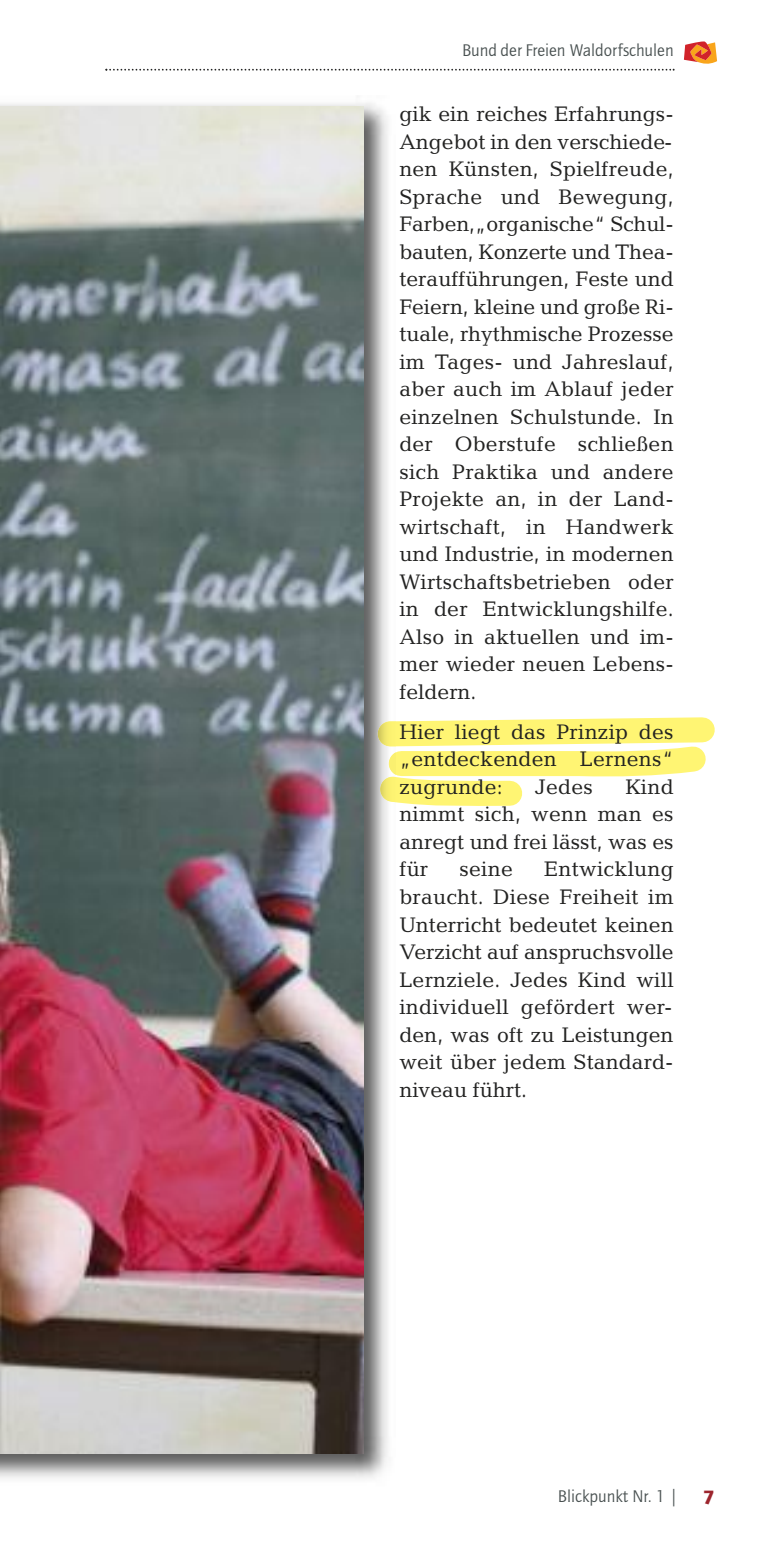
<style>
.page{position:relative;width:780px;height:1560px;background:#fff}
.page>*{position:absolute;margin:0;border:0;box-sizing:border-box;transform-origin:0 0}
.t1{font:21.25px/27.5px "Candida";letter-spacing:.01em;color:#222221;text-align:justify}
.t2{font:900 20px "Quay Sans";color:#9c252d}
.t3{font:17.5px "Quay Sans";color:#495151}
</style>
<div class="page">
<svg style="left:396px;top:717px;width:319px;height:89px"></svg>
<svg style="left:683px;top:41px;width:34px;height:23px"></svg>
<svg style="left:105px;top:69px;width:569px;height:2px"></svg>
<img style="left:0;top:103px;width:396px;height:1376px">
<img style="left:378px;top:721px;width:12px;height:25px">
<img style="left:389px;top:752px;width:7px;height:22px">
<img style="left:380px;top:776px;width:14px;height:25px">
<img style="left:0;top:106px;width:364px;height:1347px">
<p class="t3" style="left:462px;top:39px;width:213px">Bund der Freien Waldorfschulen</p>
<p class="t1" style="left:399px;top:102px;width:276px">gik ein reiches Erfahrungs-Angebot in den verschiede&shy;nen Künsten, Spielfreude, Sprache und Bewegung, Farben,„organische“ Schul&shy;bauten, Konzerte und Thea&shy;teraufführungen, Feste und Feiern, kleine und große Ri&shy;tuale, rhythmische Prozesse im Tages- und Jahreslauf, aber auch im Ablauf jeder einzelnen Schulstunde. In der Oberstufe schließen sich Praktika und andere Projekte an, in der Land&shy;wirtschaft, in Handwerk und Industrie, in modernen Wirtschaftsbetrieben oder in der Entwicklungshilfe.<br>Also in aktuellen und im&shy;mer wieder neuen Lebens&shy;feldern.</p>
<p class="t1" style="left:399px;top:720px;width:276px">Hier liegt das Prinzip des „entdeckenden Lernens“ zugrunde:</p>
<p class="t1" style="left:399px;top:775px;width:276px;text-indent:226px">Kind nimmt sich, wenn man es anregt und frei lässt, was es für</p>
<p class="t1" style="left:535px;top:775px;width:59px">Jedes</p>
<p class="t1" style="left:399px;top:857px;width:276px;text-indent:145px">Entwicklung braucht. Diese Freiheit im Unterricht bedeutet keinen Verzicht auf anspruchsvolle Lernziele. Jedes Kind will individuell gefördert wer&shy;den, was oft zu Leistungen weit über jedem Standard&shy;niveau führt.</p>
<p class="t1" style="left:459px;top:857px;width:55px">seine</p>
<p class="t3" style="left:558px;top:1485px;width:122px">Blickpunkt Nr. 1 |</p>
<p class="t2" style="left:703px;top:1485px;width:13px">7</p>
</div>
